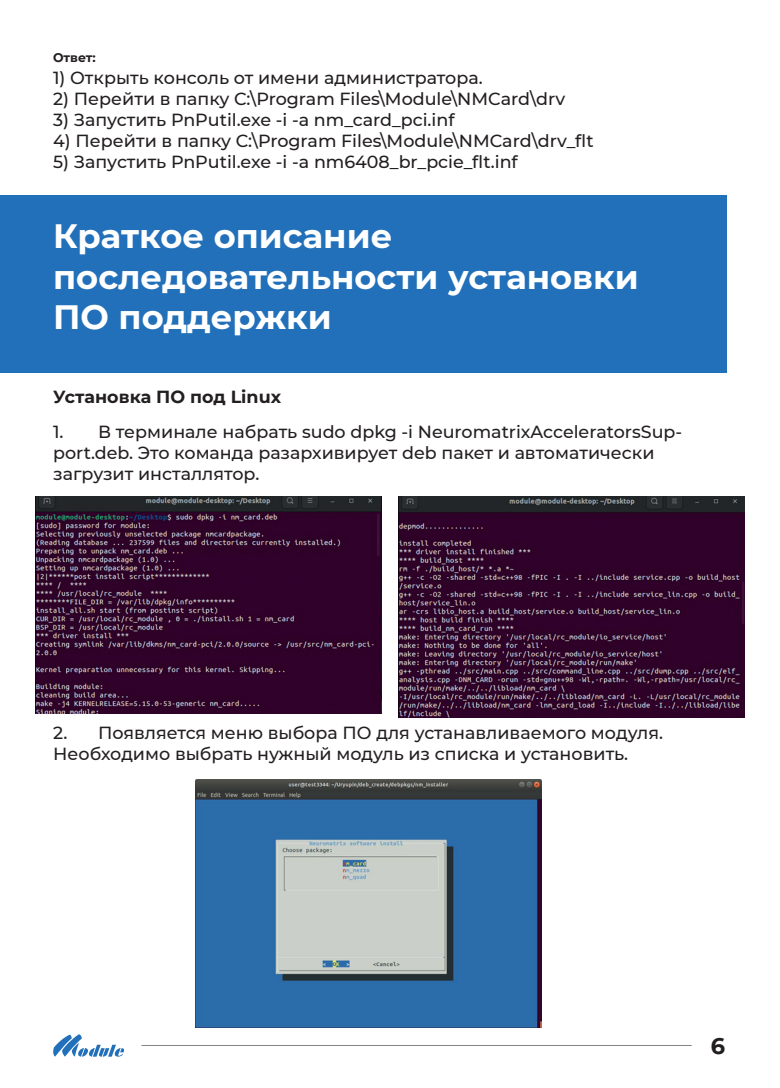
<style>
.page{position:relative;width:780px;height:1088px;background:#fff}
.page>*{position:absolute;margin:0;border:0;box-sizing:border-box;transform-origin:0 0}
.t1{font:700 33.75px/40.5px "Montserrat";color:#fff}
.t2{font:700 22.5px "Montserrat";color:#231f20}
.t3{font:500 17.5px/21px "Montserrat";color:#231f20}
.t4{font:700 17.5px "Montserrat";color:#231f20}
.t5{font:700 12.5px "Montserrat";letter-spacing:-.005em;color:#231f20}
</style>
<div class="page">
<div style="left:0;top:195px;width:726px;height:177px;background:#2170b9"></div>
<svg style="left:53px;top:1034px;width:71px;height:23px"></svg>
<hr style="left:142px;top:1045px;width:549px;height:1px;background:#808285">
<img style="left:35px;top:496px;width:346px;height:218px">
<img style="left:398px;top:496px;width:346px;height:221px">
<img style="left:195px;top:780px;width:346px;height:248px">
<p class="t5" style="left:53px;top:49px;width:44px">Ответ:</p>
<p class="t3" style="left:53px;top:66px;width:431px">1) Открыть консоль от имени администратора.</p>
<p class="t3" style="left:53px;top:87px;width:513px">2) Перейти в папку C:\Program Files\Module\NMCard\drv</p>
<p class="t3" style="left:53px;top:108px;width:403px">3) Запустить PnPutil.exe -i -a nm_card_pci.inf</p>
<p class="t3" style="left:53px;top:129px;width:542px">4) Перейти в папку C:\Program Files\Module\NMCard\drv_flt</p>
<p class="t3" style="left:53px;top:150px;width:466px">5) Запустить PnPutil.exe -i -a nm6408_br_pcie_flt.inf</p>
<h1 class="t1" style="left:53px;top:214px;width:587px">Краткое описание последовательности установки<br>ПО поддержки</h1>
<p class="t4" style="left:53px;top:384px;width:229px">Установка ПО под Linux</p>
<p class="t3" style="left:53px;top:421px;width:630px">1. В терминале набрать sudo dpkg -i NeuromatrixAcceleratorsSup&shy;port.deb. Это команда разархивирует deb пакет и автоматически загрузит инсталлятор.</p>
<p class="t3" style="left:53px;top:722px;width:611px">2. Появляется меню выбора ПО для устанавливаемого модуля.<br>Необходимо выбрать нужный модуль из списка и установить.</p>
<p class="t2" style="left:710px;top:1029px;width:16px">6</p>
</div>
